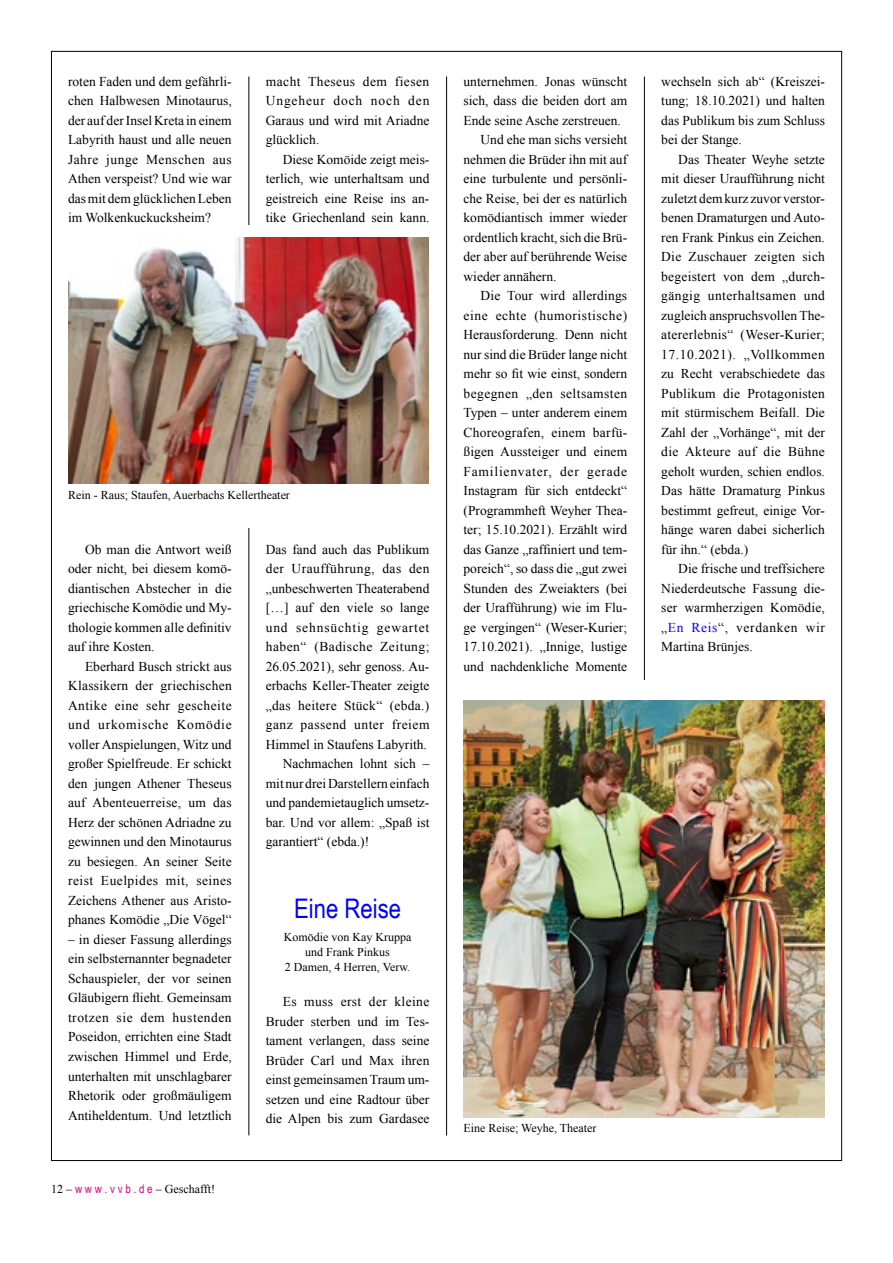
<style>
.page{position:relative;width:893px;height:1263px;background:#fff}
.page>*{position:absolute;margin:0;border:0;box-sizing:border-box;transform-origin:0 0}
._0_Titel{font:27px "Arial Narrow";color:#00f}
._2_Text{font:13.5px/19.5px "Times New Roman";color:#000;text-align:justify}
.Bildlegende{font:12px "Times New Roman";color:#000}
._2_Untertitel{font:12px "Times New Roman";color:#000}
.s1{font-family:"Arial Narrow";color:#e6007d}
.s2{color:#00f}
</style>
<div class="page">
<hr style="left:248px;top:77px;width:1px;height:1058px;background:#000">
<hr style="left:446px;top:77px;width:1px;height:1058px;background:#000">
<hr style="left:644px;top:77px;width:1px;height:1058px;background:#000">
<div style="left:68px;top:225px;width:361px;height:303px;background:#fff"></div>
<img style="left:68px;top:238px;width:361px;height:245px">
<div style="left:463px;top:681px;width:362px;height:466px;background:#fff"></div>
<img style="left:463px;top:700px;width:361px;height:417px">
<p class="_2_Text" style="left:68px;top:71px;width:165px">roten Faden und dem gefährli&shy;chen Halbwesen Minotaurus, der auf der Insel Kreta in einem Labyrith haust und alle neuen Jahre junge Menschen aus Athen verspeist? Und wie war das mit dem glücklichen Leben im Wolkenkuckucksheim?</p>
<p class="_2_Text" style="left:266px;top:71px;width:165px">macht Theseus dem fiesen Ungeheur doch noch den Garaus und wird mit Ariadne glücklich.</p>
<p class="_2_Text" style="left:266px;top:149px;width:165px;text-indent:17px">Diese Komöide zeigt meis&shy;terlich, wie unterhaltsam und geistreich eine Reise ins an&shy;tike Griechenland sein kann.</p>
<p class="Bildlegende" style="left:68px;top:486px;width:223px">Rein - Raus; Staufen, Auerbachs Kellertheater</p>
<p class="_2_Text" style="left:68px;top:539px;width:165px;text-indent:17px">Ob man die Antwort weiß oder nicht, bei diesem komö&shy;diantischen Abstecher in die griechische Komödie und My&shy;thologie kommen alle definitiv auf ihre Kosten.</p>
<p class="_2_Text" style="left:68px;top:656px;width:165px;text-indent:17px">Eberhard Busch strickt aus Klassikern der griechischen Antike eine sehr gescheite und urkomische Komödie voller Anspielungen, Witz und großer Spielfreude. Er schickt den jungen Athener Theseus auf Abenteuerreise, um das Herz der schönen Adriadne zu gewinnen und den Minotaurus zu besiegen. An seiner Seite reist Euelpides mit, seines Zeichens Athener aus Aristo&shy;phanes Komödie „Die Vögel“</p>
<p class="_2_Text" style="left:68px;top:929px;width:165px">– in dieser Fassung allerdings ein selbsternannter begnadeter Schauspieler, der vor seinen Gläubigern flieht. Gemeinsam trotzen sie dem hustenden Poseidon, errichten eine Stadt zwischen Himmel und Erde, unterhalten mit unschlagbarer Rhetorik oder großmäuligem Antiheldentum. Und letztlich</p>
<p class="Bildlegende" style="left:51px;top:1181px;width:166px">12 – <span class="s1">w w w . v v b . d e</span> – Geschafft!</p>
<p class="_2_Text" style="left:266px;top:539px;width:165px">Das fand auch das Publikum der Uraufführung, das den „unbeschwerten Theaterabend […] auf den viele so lange und sehnsüchtig gewartet haben“ (Badische Zeitung; 26.05.2021), sehr genoss. Au&shy;erbachs Keller-Theater zeigte „das heitere Stück“ (ebda.) ganz passend unter freiem Himmel in Staufens Labyrith.</p>
<p class="_2_Text" style="left:266px;top:754px;width:165px;text-indent:17px">Nachmachen lohnt sich – mit nur drei Darstellern einfach und pandemietauglich umsetz&shy;bar. Und vor allem: „Spaß ist garantiert“ (ebda.)!</p>
<p class="_0_Titel" style="left:294px;top:889px;width:109px">Eine Reise</p>
<p class="_2_Untertitel" style="left:284px;top:929px;width:129px">Komödie von Kay Kruppa</p>
<p class="_2_Untertitel" style="left:305px;top:944px;width:86px">und Frank Pinkus</p>
<p class="_2_Untertitel" style="left:285px;top:959px;width:127px">2 Damen, 4 Herren, Verw.</p>
<p class="_2_Text" style="left:266px;top:991px;width:165px;text-indent:17px">Es muss erst der kleine Bruder sterben und im Tes&shy;tament verlangen, dass seine Brüder Carl und Max ihren einst gemeinsamen Traum um&shy;setzen und eine Radtour über die Alpen bis zum Gardasee</p>
<p class="_2_Text" style="left:463px;top:71px;width:165px">unternehmen. Jonas wünscht sich, dass die beiden dort am Ende seine Asche zerstreuen.</p>
<p class="_2_Text" style="left:463px;top:130px;width:165px;text-indent:17px">Und ehe man sichs versieht nehmen die Brüder ihn mit auf eine turbulente und persönli&shy;che Reise, bei der es natürlich komödiantisch immer wieder ordentlich kracht, sich die Brü&shy;der aber auf berührende Weise wieder annähern.</p>
<p class="_2_Text" style="left:463px;top:286px;width:165px;text-indent:17px">Die Tour wird allerdings eine echte (humoristische)<br>Herausforderung. Denn nicht nur sind die Brüder lange nicht mehr so fit wie einst, sondern begegnen „den seltsamsten Typen – unter anderem einem Choreografen, einem barfü&shy;ßigen Aussteiger und einem Familienvater, der gerade Instagram für sich entdeckt“ (Programmheft Weyher Thea&shy;ter; 15.10.2021). Erzählt wird das Ganze „raffiniert und tem&shy;poreich“, so dass die „gut zwei Stunden des Zweiakters (bei der Urafführung) wie im Flu&shy;ge vergingen“ (Weser-Kurier; 17.10.2021). „Innige, lustige und nachdenkliche Momente</p>
<p class="_2_Text" style="left:661px;top:71px;width:165px">wechseln sich ab“ (Kreiszei&shy;tung; 18.10.2021) und halten das Publikum bis zum Schluss bei der Stange.</p>
<p class="_2_Text" style="left:661px;top:149px;width:165px;text-indent:17px">Das Theater Weyhe setzte mit dieser Uraufführung nicht zuletzt dem kurz zuvor verstor&shy;benen Dramaturgen und Auto&shy;ren Frank Pinkus ein Zeichen.<br>Die Zuschauer zeigten sich begeistert von dem „durch&shy;gängig unterhaltsamen und zugleich anspruchsvollen The&shy;atererlebnis“ (Weser-Kurier; 17.10.2021). „Vollkommen zu Recht verabschiedete das Publikum die Protagonisten mit stürmischem Beifall. Die Zahl der „Vorhänge“, mit der die Akteure auf die Bühne geholt wurden, schien endlos.<br>Das hätte Dramaturg Pinkus bestimmt gefreut, einige Vor&shy;hänge waren dabei sicherlich für ihn.“ (ebda.)</p>
<p class="_2_Text" style="left:661px;top:559px;width:165px;text-indent:17px">Die frische und treffsichere Niederdeutsche Fassung die&shy;ser warmherzigen Komödie, „<span class="s2">En Reis</span>“, verdanken wir Martina Brünjes.</p>
<p class="Bildlegende" style="left:463px;top:1120px;width:135px">Eine Reise; Weyhe, Theater</p>
</div>
